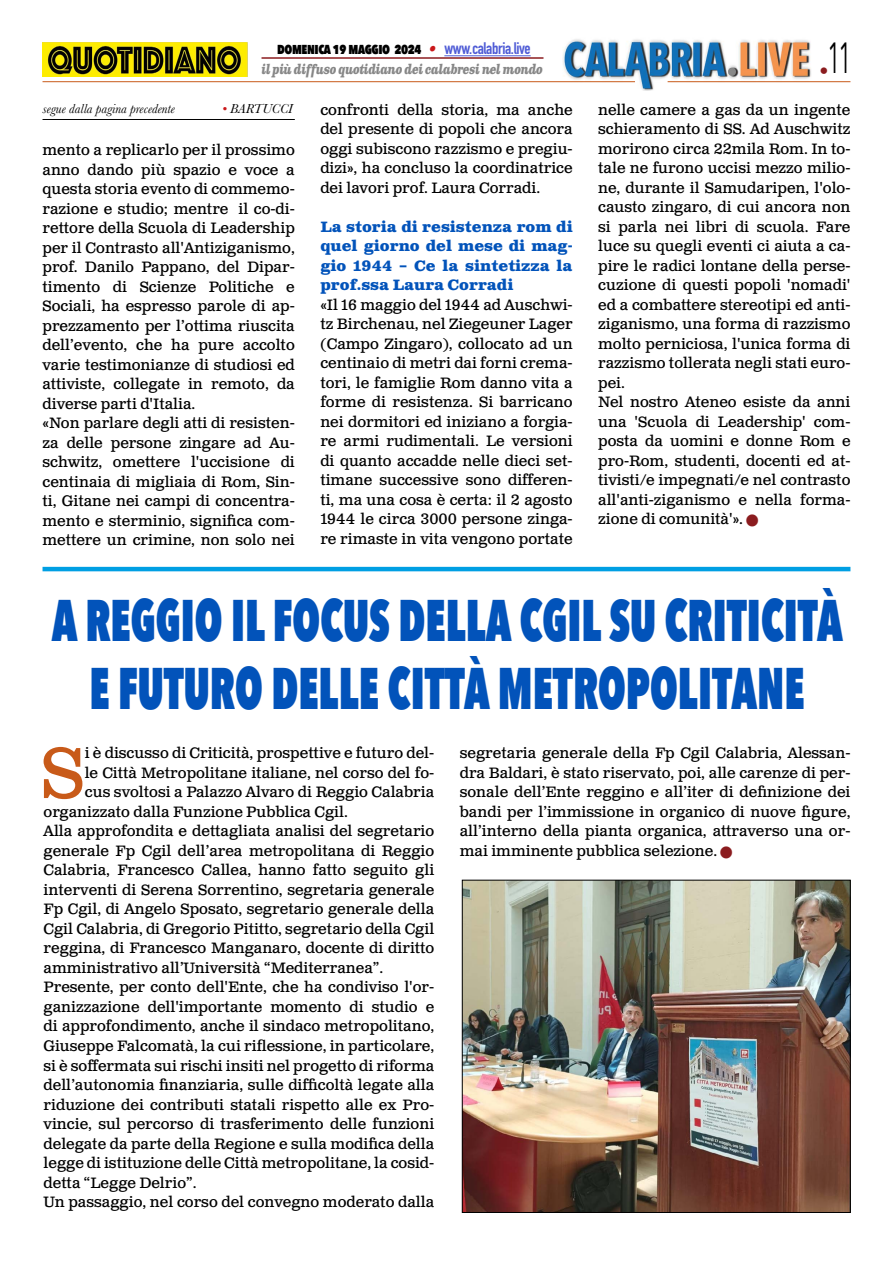
<style>
.page{position:relative;width:893px;height:1263px;background:#fff}
.page>*{position:absolute;margin:0;border:0;box-sizing:border-box;transform-origin:0 0}
.t1{font:71.25px "Clarendon Text Pro";color:#c85a19}
.t2{font:800 58.5px/67.5px "Avenir Next Condensed";color:#0253ba;text-align:center;scale:.74 1}
.t3{font:43.5px "Avenir Next Condensed";color:#000;scale:.55 1}
.t4{font:15px/19.5px "Clarendon Text Pro";color:#000;text-align:justify}
.t5{font:700 15px/19.5px "Clarendon Text Pro";color:#0253ba;text-align:justify}
.t6{font:800 15px "Avenir Next Condensed";letter-spacing:-.03em;color:#000;scale:.9 1}
.t7{font:italic 700 13.5px "Clarendon Text Pro";letter-spacing:-.05em;color:#878787;scale:.79 1}
.t8{font:italic 13.5px "Baskerville";color:#000}
.s1{font-family:"Clarendon Text Pro";font-weight:700;font-style:italic;color:#ca181a}
.s2{font-family:"DIN Condensed";font-weight:700;font-size:16.5px;color:#4f5cd6}
.s3{color:#ca181a}
.s4{color:#8b1c1f}
</style>
<div class="page">
<img style="left:563px;top:39px;width:248px;height:51px">
<hr style="left:43px;top:81px;width:592px;height:1px;background:#c85a19">
<hr style="left:668px;top:81px;width:182px;height:1px;background:#c85a19">
<hr style="left:444px;top:55px;width:87px;height:1px;background:#4f5cd6">
<hr style="left:261px;top:57px;width:282px;height:2px;background:#8b1c1f">
<img style="left:43px;top:42px;width:204px;height:35px">
<hr style="left:43px;top:119px;width:252px;height:1px;background:#000">
<hr style="left:43px;top:567px;width:807px;height:4px;background:#009fe3">
<img style="left:464px;top:882px;width:384px;height:329px">
<div style="left:462px;top:880px;width:388px;height:333px;border:1px solid #000"></div>
<p class="t6" style="left:277px;top:39px;width:283px">domenica 19 maggio 2024 <span class="s1">•</span> <span class="s2">www.calabria.live</span></p>
<p class="t7" style="left:261px;top:61px;width:358px">il più diffuso quotidiano dei calabresi nel mondo</p>
<p class="t8" style="left:43px;top:100px;width:134px">segue dalla pagina precedente</p>
<p class="t8" style="left:222px;top:100px;width:72px"><span class="s3">•</span> BARTUCCI</p>
<p class="t4" style="left:43px;top:141px;width:254px;text-align:left">mento a replicarlo per il prossimo anno dando più spazio e voce a questa storia evento di commemo&shy;razione e studio; mentre il co-di&shy;rettore della Scuola di Leadership per il Contrasto all'Antiziganismo, prof. Danilo Pappano, del Dipar&shy;timento di Scienze Politiche e Sociali, ha espresso parole di ap&shy;prezzamento per l’ottima riuscita dell’evento, che ha pure accolto varie testimonianze di studiosi ed attiviste, collegate in remoto, da diverse parti d'Italia.<br>«Non parlare degli atti di resisten&shy;za delle persone zingare ad Au&shy;schwitz, omettere l'uccisione di centinaia di migliaia di Rom, Sin&shy;ti, Gitane nei campi di concentra&shy;mento e sterminio, significa com&shy;mettere un crimine, non solo nei</p>
<p class="t4" style="left:320px;top:101px;width:254px">confronti della storia, ma anche del presente di popoli che ancora oggi subiscono razzismo e pregiu&shy;dizi», ha concluso la coordinatrice dei lavori prof. Laura Corradi.</p>
<p class="t5" style="left:320px;top:218px;width:254px">La storia di resistenza rom di quel giorno del mese di mag&shy;gio 1944 – Ce la sintetizza la prof.ssa Laura Corradi</p>
<p class="t4" style="left:320px;top:296px;width:254px">«Il 16 maggio del 1944 ad Auschwi&shy;tz Birchenau, nel Ziegeuner Lager (Campo Zingaro), collocato ad un centinaio di metri dai forni crema&shy;tori, le famiglie Rom danno vita a forme di resistenza. Si barricano nei dormitori ed iniziano a forgia&shy;re armi rudimentali. Le versioni di quanto accadde nelle dieci set&shy;timane successive sono differen&shy;ti, ma una cosa è certa: il 2 agosto 1944 le circa 3000 persone zinga&shy;re rimaste in vita vengono portate</p>
<h3 class="t3" style="left:820px;top:20px;width:58px"><sub>•</sub>11</h3>
<p class="t4" style="left:598px;top:101px;width:254px;text-align:left">nelle camere a gas da un ingente schieramento di SS. Ad Auschwitz morirono circa 22mila Rom. In to&shy;tale ne furono uccisi mezzo milio&shy;ne, durante il Samudaripen, l'olo&shy;causto zingaro, di cui ancora non si parla nei libri di scuola. Fare luce su quegli eventi ci aiuta a ca&shy;pire le radici lontane della perse&shy;cuzione di questi popoli 'nomadi' ed a combattere stereotipi ed anti&shy;ziganismo, una forma di razzismo molto perniciosa, l'unica forma di razzismo tollerata negli stati euro&shy;pei.<br>Nel nostro Ateneo esiste da anni una 'Scuola di Leadership' com&shy;posta da uomini e donne Rom e pro-Rom, studenti, docenti ed at&shy;tivisti/e impegnati/e nel contrasto all'anti-ziganismo e nella forma&shy;zione di comunità'». <span class="s4">■</span></p>
<h2 class="t2" style="left:52px;top:586px;width:1071px">A REGGIO IL FOCUS DELLA CGIL SU CRITICITÀ<br>E FUTURO DELLE CITTÀ METROPOLITANE</h2>
<h1 class="t1" style="left:41px;top:730px;width:45px">S</h1>
<p class="t4" style="left:85px;top:744px;width:351px">i è discusso di Criticità, prospettive e futuro del-</p>
<p class="t4" style="left:460px;top:744px;width:392px">segretaria generale della Fp Cgil Calabria, Alessan&shy;dra Baldari, è stato riservato, poi, alle carenze di per&shy;sonale dell’Ente reggino e all’iter di definizione dei bandi per l’immissione in organico di nuove figure, all’interno della pianta organica, attraverso una or&shy;mai imminente pubblica selezione. <span class="s4">■</span></p>
<p class="t4" style="left:85px;top:764px;width:351px">le Città Metropolitane italiane, nel corso del fo-</p>
<p class="t4" style="left:85px;top:783px;width:351px">cus svoltosi a Palazzo Alvaro di Reggio Calabria</p>
<p class="t4" style="left:44px;top:803px;width:306px">organizzato dalla Funzione Pubblica Cgil.</p>
<p class="t4" style="left:44px;top:822px;width:392px">Alla approfondita e dettagliata analisi del segretario</p>
<p class="t4" style="left:44px;top:842px;width:392px">generale Fp Cgil dell’area metropolitana di Reggio</p>
<p class="t4" style="left:44px;top:861px;width:392px">Calabria, Francesco Callea, hanno fatto seguito gli</p>
<p class="t4" style="left:44px;top:881px;width:392px">interventi di Serena Sorrentino, segretaria generale</p>
<p class="t4" style="left:44px;top:900px;width:392px">Fp Cgil, di Angelo Sposato, segretario generale della</p>
<p class="t4" style="left:44px;top:920px;width:392px">Cgil Calabria, di Gregorio Pititto, segretario della Cgil</p>
<p class="t4" style="left:44px;top:939px;width:392px">reggina, di Francesco Manganaro, docente di diritto</p>
<p class="t4" style="left:44px;top:959px;width:341px">amministrativo all’Università “Mediterranea”.</p>
<p class="t4" style="left:44px;top:978px;width:392px">Presente, per conto dell'Ente, che ha condiviso l'or-</p>
<p class="t4" style="left:44px;top:998px;width:392px">ganizzazione dell'importante momento di studio e</p>
<p class="t4" style="left:44px;top:1017px;width:392px">di approfondimento, anche il sindaco metropolitano,</p>
<p class="t4" style="left:44px;top:1037px;width:392px">Giuseppe Falcomatà, la cui riflessione, in particolare,</p>
<p class="t4" style="left:44px;top:1056px;width:392px">si è soffermata sui rischi insiti nel progetto di riforma</p>
<p class="t4" style="left:44px;top:1076px;width:392px">dell’autonomia finanziaria, sulle difficoltà legate alla</p>
<p class="t4" style="left:44px;top:1095px;width:392px">riduzione dei contributi statali rispetto alle ex Pro-</p>
<p class="t4" style="left:44px;top:1115px;width:392px">vincie, sul percorso di trasferimento delle funzioni</p>
<p class="t4" style="left:44px;top:1134px;width:392px">delegate da parte della Regione e sulla modifica della</p>
<p class="t4" style="left:44px;top:1154px;width:392px">legge di istituzione delle Città metropolitane, la cosid-</p>
<p class="t4" style="left:44px;top:1173px;width:154px">detta “Legge Delrio”.</p>
<p class="t4" style="left:44px;top:1193px;width:392px">Un passaggio, nel corso del convegno moderato dalla</p>
</div>
